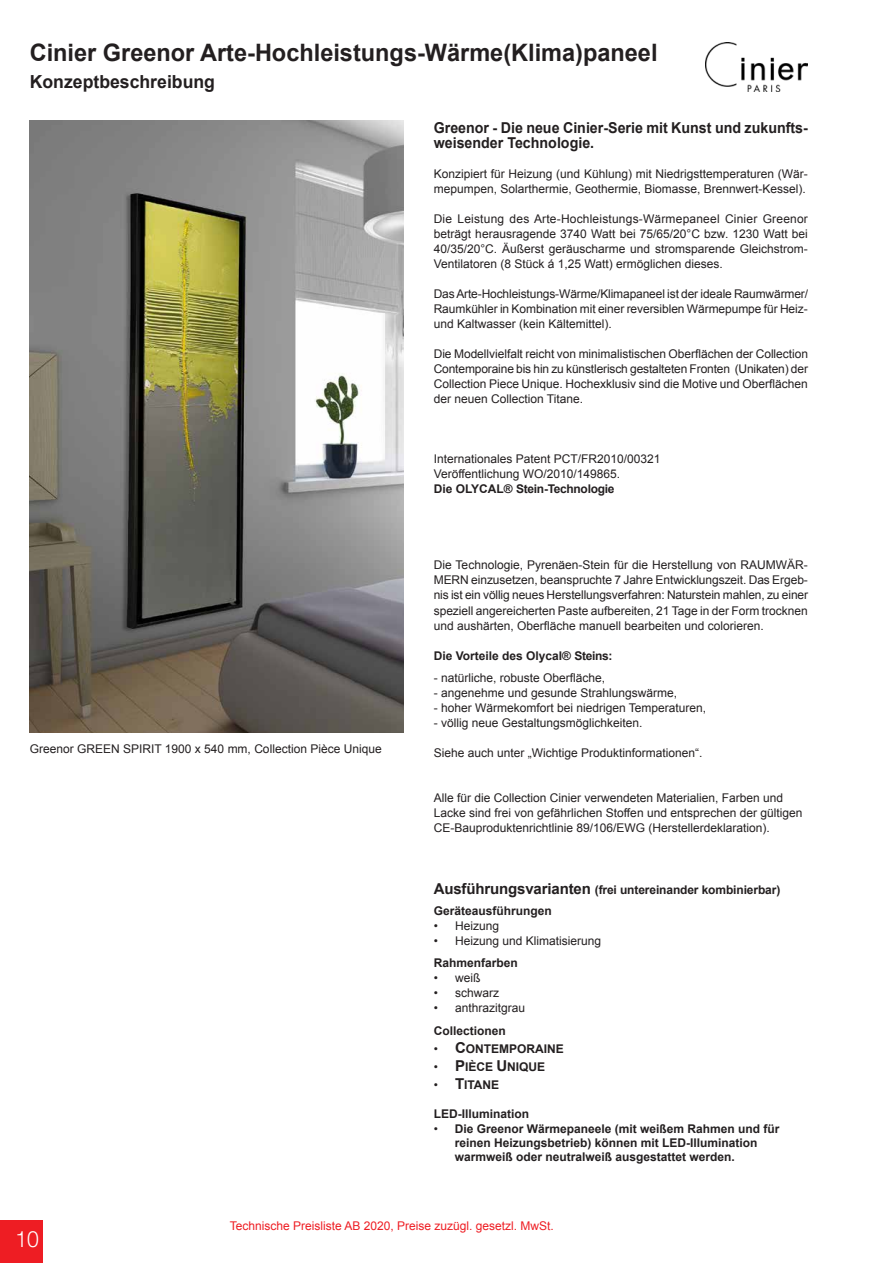
<style>
.page{position:relative;width:893px;height:1263px;background:#fff}
.page>*{position:absolute;margin:0;border:0;box-sizing:border-box;transform-origin:0 0}
.t1{font:700 24px "Arial";color:#231f20}
.t2{font:300 22.5px "Helvetica Neue LT Pro";color:#fff;scale:.94 1}
.t3{font:700 18px "Arial";color:#231f20}
.t4{font:700 15px/15px "Arial";color:#231f20;scale:.95 1}
.t5{font:12px/15px "Arial";color:#231f20;text-align:justify}
.t6{font:700 12px/14.4px "Arial";color:#231f20}
.t7{font:12px "Arial";color:#ee1d23}
.t8{font:700 12px "Arial";letter-spacing:-.025em;color:#231f20}
.s1{font-size:15px}
.s2{font-weight:400}
</style>
<div class="page">
<img style="left:706px;top:43px;width:102px;height:49px">
<div style="left:0;top:1220px;width:43px;height:43px;background:#ee1d23"></div>
<img style="left:30px;top:121px;width:374px;height:612px">
<h1 class="t1" style="left:30px;top:36px;width:629px">Cinier Greenor Arte-Hochleistungs-Wärme(Klima)paneel</h1>
<h3 class="t3" style="left:30px;top:69px;width:187px">Konzeptbeschreibung</h3>
<p class="t4" style="left:434px;top:120px;width:395px">Greenor - Die neue Cinier-Serie mit Kunst und zukunfts&shy;weisender Technologie.</p>
<p class="t5" style="left:434px;top:166px;width:376px">Konzipiert für Heizung (und Kühlung) mit Niedrigsttemperaturen (Wär&shy;mepumpen, Solarthermie, Geothermie, Biomasse, Brennwert-Kessel).</p>
<p class="t5" style="left:434px;top:211px;width:376px">Die Leistung des Arte-Hochleistungs-Wärmepaneel Cinier Greenor beträgt herausragende 3740 Watt bei 75/65/20°C bzw. 1230 Watt bei 40/35/20°C. Äußerst geräuscharme und stromsparende Gleichstrom-Ventilatoren (8 Stück á 1,25 Watt) ermöglichen dieses.</p>
<p class="t5" style="left:434px;top:286px;width:376px">Das Arte-Hochleistungs-Wärme/Klimapaneel ist der ideale Raumwärmer/ Raumkühler in Kombination mit einer reversiblen Wärmepumpe für Heiz&shy;und Kaltwasser (kein Kältemittel).</p>
<p class="t5" style="left:434px;top:346px;width:376px">Die Modellvielfalt reicht von minimalistischen Oberflächen der Collection Contemporaine bis hin zu künstlerisch gestalteten Fronten (Unikaten) der Collection Piece Unique. Hochexklusiv sind die Motive und Oberflächen der neuen Collection Titane.</p>
<p class="t5" style="left:30px;top:741px;width:353px">Greenor GREEN SPIRIT 1900 x 540 mm, Collection Pièce Unique</p>
<p class="t5" style="left:434px;top:451px;width:228px">Internationales Patent PCT/FR2010/00321<br>Veröffentlichung WO/2010/149865.</p>
<p class="t8" style="left:434px;top:481px;width:182px">Die OLYCAL® Stein-Technologie</p>
<p class="t5" style="left:434px;top:558px;width:376px">Die Technologie, Pyrenäen-Stein für die Herstellung von RAUMWÄR-MERN einzusetzen, beanspruchte 7 Jahre Entwicklungszeit. Das Ergeb&shy;nis ist ein völlig neues Herstellungsverfahren: Naturstein mahlen, zu einer speziell angereicherten Paste aufbereiten, 21 Tage in der Form trocknen und aushärten, Oberfläche manuell bearbeiten und colorieren.</p>
<p class="t6" style="left:434px;top:648px;width:180px">Die Vorteile des Olycal® Steins:</p>
<p class="t5" style="left:434px;top:670px;width:173px">- natürliche, robuste Oberfläche,</p>
<p class="t5" style="left:434px;top:685px;width:245px">- angenehme und gesunde Strahlungswärme,</p>
<p class="t5" style="left:434px;top:700px;width:274px">- hoher Wärmekomfort bei niedrigen Temperaturen,</p>
<p class="t5" style="left:434px;top:715px;width:210px">- völlig neue Gestaltungsmöglichkeiten.</p>
<p class="t5" style="left:434px;top:745px;width:270px">Siehe auch unter „Wichtige Produktinformationen“.</p>
<p class="t5" style="left:434px;top:790px;width:370px;text-align:left">Alle für die Collection Cinier verwendeten Materialien, Farben und<br>Lacke sind frei von gefährlichen Stoffen und entsprechen der gültigen<br>CE-Bauproduktenrichtlinie 89/106/EWG (Herstellerdeklaration).</p>
<p class="t6" style="left:434px;top:879px;width:348px;line-height:21px"><span class="s1">Ausführungsvarianten</span> (frei untereinander kombinierbar)<br>Geräteausführungen</p>
<p class="t5" style="left:434px;top:918px;width:67px">• Heizung</p>
<p class="t5" style="left:434px;top:933px;width:169px">• Heizung und Klimatisierung</p>
<p class="t6" style="left:434px;top:956px;width:86px">Rahmenfarben</p>
<p class="t5" style="left:434px;top:971px;width:48px">• weiß</p>
<p class="t5" style="left:434px;top:986px;width:67px">• schwarz</p>
<p class="t5" style="left:434px;top:1001px;width:93px">• anthrazitgrau</p>
<p class="t6" style="left:434px;top:1024px;width:74px">Collectionen</p>
<p class="t6" style="left:434px;top:1042px;width:132px"><span class="s2">•</span> <span class="s1">C</span>ONTEMPORAINE</p>
<p class="t6" style="left:434px;top:1060px;width:113px"><span class="s2">•</span> <span class="s1">P</span>IÈCE <span class="s1">U</span>NIQUE</p>
<p class="t6" style="left:434px;top:1078px;width:67px"><span class="s2">•</span> <span class="s1">T</span>ITANE</p>
<p class="t6" style="left:434px;top:1107px;width:97px">LED-Illumination</p>
<p class="t6" style="left:455px;top:1121px;width:326px;text-indent:-21px"><span class="s2">•</span> Die Greenor Wärmepaneele (mit weißem Rahmen und für reinen Heizungsbetrieb) können mit LED-Illumination warmweiß oder neutralweiß ausgestattet werden.</p>
<h2 class="t2" style="left:15px;top:1225px;width:27px">10</h2>
<p class="t7" style="left:230px;top:1218px;width:326px">Technische Preisliste AB 2020, Preise zuzügl. gesetzl. MwSt.</p>
</div>
